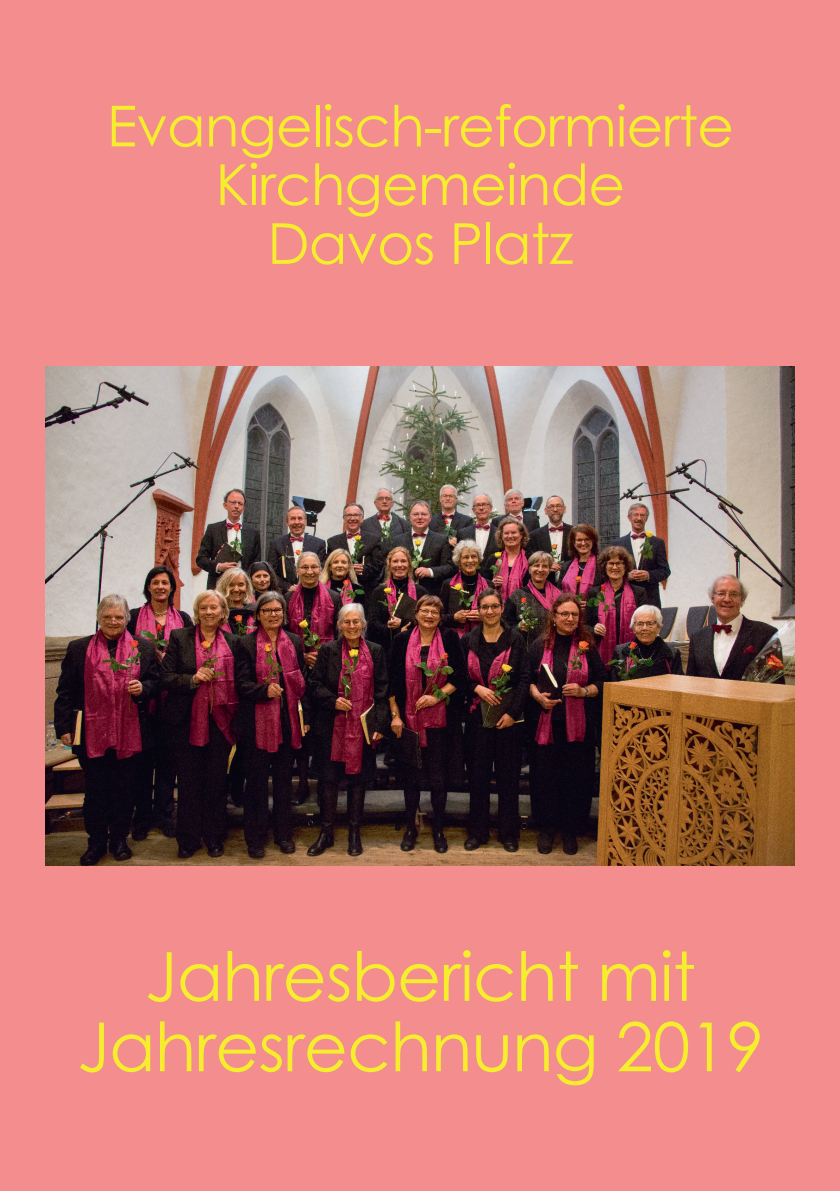
<style>
.page{position:relative;width:840px;height:1191px;background:#fff}
.page>*{position:absolute;margin:0;border:0;box-sizing:border-box;transform-origin:0 0}
.t1{font:70.4px/73.2px "Century Gothic";letter-spacing:-.01em;color:#f5ed2d;text-align:center}
.t2{font:67.6px/70.4px "Century Gothic";letter-spacing:-.01em;color:#f5ed2d;text-align:center}
.t3{font:58.8px/61.2px "Century Gothic";letter-spacing:-.015em;color:#f5ed2d;text-align:center}
.t4{font:56.6px/58.8px "Century Gothic";letter-spacing:-.015em;color:#f5ed2d;text-align:center}
</style>
<div class="page">
<div style="left:0;top:0;width:839px;height:1191px;background:#f38d8e"></div>
<img style="left:46px;top:366px;width:747px;height:499px">
<p class="t3" style="left:94px;top:75px;width:653px">Evangelisch-reformierte<br>Kirchgemeinde<br>Davos Platz</p>
<p class="t4" style="left:107px;top:96px;width:628px">Evangelisch-reformierte<br>Kirchgemeinde<br>Davos Platz</p>
<p class="t2" style="left:77px;top:940px;width:688px">Jahresbericht mit<br>Jahresrechnung 2019</p>
<p class="t1" style="left:63px;top:954px;width:715px">Jahresbericht mit<br>Jahresrechnung 2019</p>
</div>
